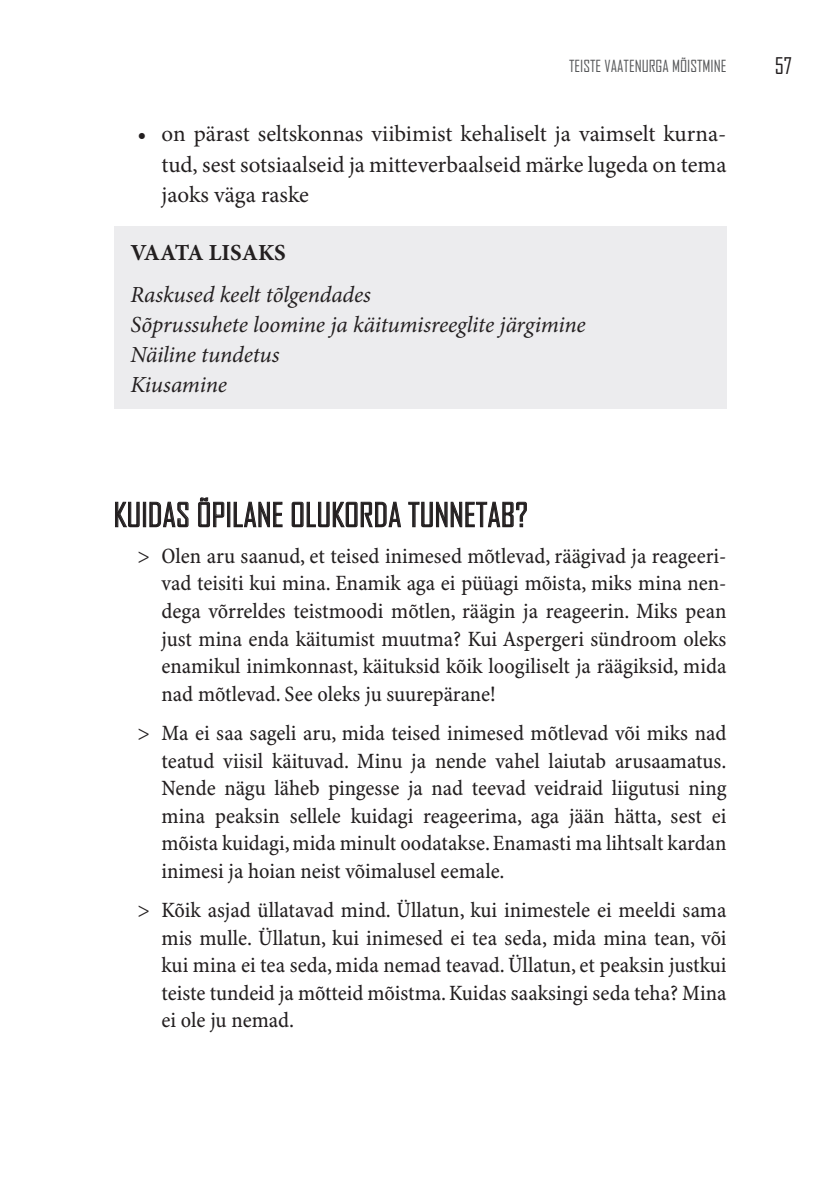
<style>
.page{position:relative;width:840px;height:1191px;background:#fff}
.page>*{position:absolute;margin:0;border:0;box-sizing:border-box;transform-origin:0 0}
.t1{font:32px "Agency FB";color:#231f20;scale:1.05 1}
.t2{font:23px/30px "Minion Pro";color:#231f20;text-align:justify}
.t3{font:italic 23px/30px "Minion Pro";letter-spacing:-.01em;color:#231f20}
.t4{font:700 23px "Minion Pro";color:#231f20}
.t5{font:22px/27.6px "Minion Pro Cn Capt";color:#231f20;text-align:justify}
.t6{font:22px "Agency FB";color:#231f20}
.t7{font:16px "Agency FB";color:#57585a}
</style>
<div class="page">
<div style="left:113px;top:226px;width:613px;height:183px;background:#ececee"></div>
<svg style="left:115px;top:502px;width:24px;height:25px"></svg>
<div style="left:143px;top:502px;width:3px;height:25px;border:1px solid #231f20"></div>
<svg style="left:149px;top:502px;width:39px;height:25px"></svg>
<svg style="left:198px;top:497px;width:26px;height:30px"></svg>
<div style="left:227px;top:502px;width:3px;height:25px;border:1px solid #231f20"></div>
<svg style="left:233px;top:502px;width:49px;height:25px"></svg>
<svg style="left:291px;top:502px;width:110px;height:25px"></svg>
<svg style="left:408px;top:502px;width:118px;height:25px"></svg>
<p class="t7" style="left:568px;top:56px;width:159px">TEISTE VAATENURGA MÕISTMINE</p>
<p class="t6" style="left:774px;top:52px;width:19px">57</p>
<p class="t2" style="left:161px;top:119px;width:566px;text-indent:-24px">• on pärast seltskonnas viibimist kehaliselt ja vaimselt kurna&shy;tud, sest sotsiaalseid ja mitteverbaalseid märke lugeda on tema jaoks väga raske</p>
<p class="t4" style="left:130px;top:237px;width:157px">VAATA LISAKS</p>
<p class="t3" style="left:130px;top:279px;width:456px">Raskused keelt tõlgendades<br>Sõprussuhete loomine ja käitumisreeglite järgimine<br>Näiline tundetus<br>Kiusamine</p>
<h1 class="t1" style="left:113px;top:495px;width:396px">KUIDAS ÕPILANE OLUKORDA TUNNETAB?</h1>
<p class="t5" style="left:161px;top:543px;width:566px;text-indent:-24px">&gt; Olen aru saanud, et teised inimesed mõtlevad, räägivad ja reageeri&shy;vad teisiti kui mina. Enamik aga ei püüagi mõista, miks mina nen&shy;dega võrreldes teistmoodi mõtlen, räägin ja reageerin. Miks pean just mina enda käitumist muutma? Kui Aspergeri sündroom oleks enamikul inimkonnast, käituksid kõik loogiliselt ja räägiksid, mida nad mõtlevad. See oleks ju suurepärane!</p>
<p class="t5" style="left:161px;top:720px;width:566px;text-indent:-24px">&gt; Ma ei saa sageli aru, mida teised inimesed mõtlevad või miks nad teatud viisil käituvad. Minu ja nende vahel laiutab arusaamatus.<br>Nende nägu läheb pingesse ja nad teevad veidraid liigutusi ning mina peaksin sellele kuidagi reageerima, aga jään hätta, sest ei mõista kuidagi, mida minult oodatakse. Enamasti ma lihtsalt kardan inimesi ja hoian neist võimalusel eemale.</p>
<p class="t5" style="left:161px;top:897px;width:566px;text-indent:-24px">&gt; Kõik asjad üllatavad mind. Üllatun, kui inimestele ei meeldi sama mis mulle. Üllatun, kui inimesed ei tea seda, mida mina tean, või kui mina ei tea seda, mida nemad teavad. Üllatun, et peaksin justkui teiste tundeid ja mõtteid mõistma. Kuidas saaksingi seda teha? Mina ei ole ju nemad.</p>
</div>
